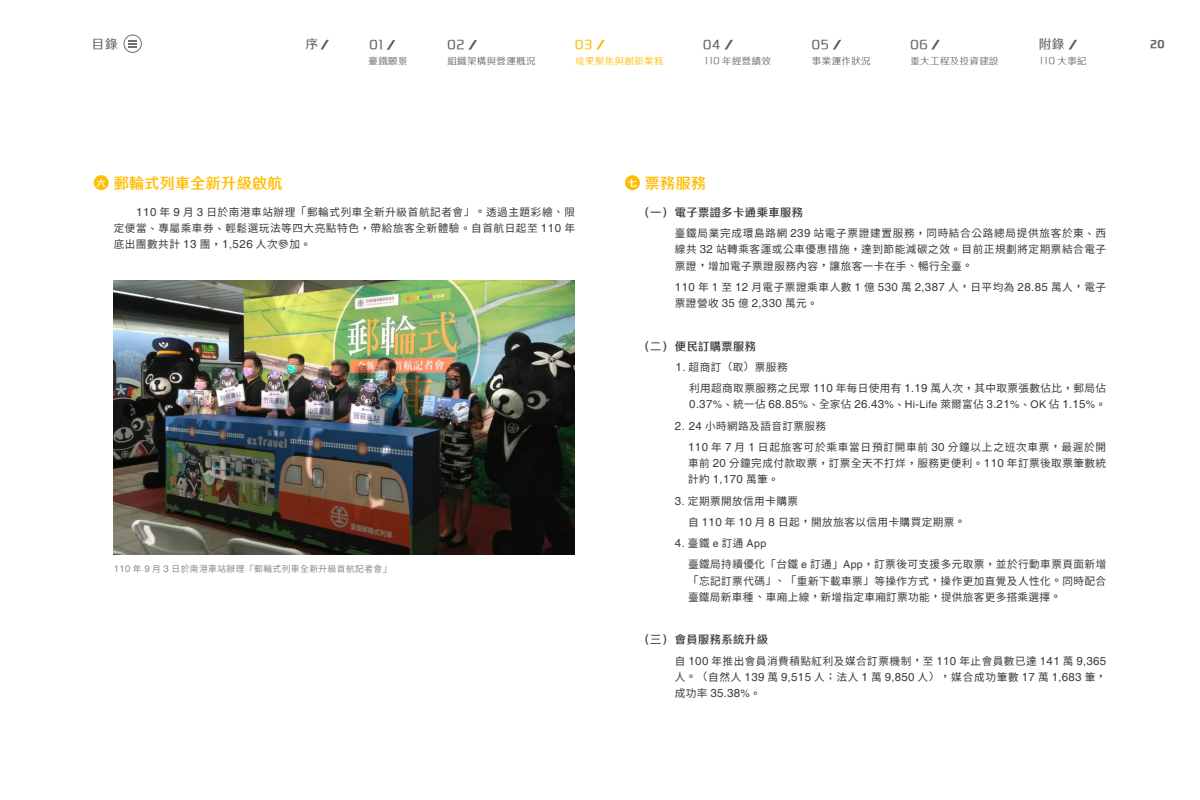
<style>
.page{position:relative;width:1200px;height:800px;background:#fff}
.page>*{position:absolute;margin:0;border:0;box-sizing:border-box;transform-origin:0 0}
.t1{font:15px "Tensentype Zhi Hei GB18030 W3";letter-spacing:.025em;color:#ffbc00}
.t2{font:14.38px "Tensentype Zhi Hei GB18030 W2";letter-spacing:.05em;color:#656261}
.t3{font:14.38px "Tensentype Zhi Hei GB18030 W2";color:#ffbc00}
.t4{font:12.5px "Tensentype Zhi Hei GB18030 W2";color:#656261}
.t5{font:12.5px "Tensentype Zhi Hei GB18030 W4";color:#656261}
.t6{font:11.5px "Helvetica";color:#3e3a39}
.t7{font:11.25px "Tensentype Zhi Hei GB18030 W3";letter-spacing:.04em;color:#3e3a39}
.t8{font:10.62px/16.2px "Taipei Sans TC Beta";letter-spacing:.045em;color:#3e3a39;text-align:justify}
.t9{font:10.62px "Helvetica";color:#3e3a39}
.t10{font:10.62px "Tensentype Zhi Hei GB18030 W1";color:#656261}
.t11{font:9.38px "Tensentype Zhi Hei GB18030 W1";letter-spacing:.05em;color:#656261}
.t12{font:9.38px "Tensentype Zhi Hei GB18030 W1";letter-spacing:.05em;color:#ffbc00}
.t13{font:8.75px "Taipei Sans TC Beta";letter-spacing:.05em;color:#898989}
.t14{font:8.75px "Tensentype Zhi Hei GB18030 W4";color:#fff}
.s1{font-size:10.62px}
.s2{font-size:9.38px}
.s3{font-family:"Helvetica";font-size:11.5px}
.s4{font-family:"jf openhuninn 1.1"}
.s5{font-family:"Helvetica"}
.s6{font-family:"Helvetica";font-size:9.5px}
.s7{font-size:11.5px}
.s8{font-family:"Taipei Sans TC Beta"}
.s9{font-family:"Taipei Sans TC Beta";font-size:10.62px}
.s10{font-family:"jf openhuninn 1.1";font-size:10.62px}
</style>
<div class="page">
<img style="left:114px;top:281px;width:461px;height:274px">
<div style="left:94px;top:175px;width:15px;height:15px;background:#ffbc00;border-radius:50%"></div>
<div style="left:625px;top:175px;width:15px;height:15px;background:#ffbc00;border-radius:50%"></div>
<svg style="left:469px;top:40px;width:8px;height:10px"></svg>
<svg style="left:596px;top:39px;width:9px;height:11px"></svg>
<svg style="left:387px;top:40px;width:8px;height:10px"></svg>
<svg style="left:128px;top:40px;width:9px;height:8px"></svg>
<div style="left:124px;top:35px;width:18px;height:18px;border:1px solid #706e6c;border-radius:50%"></div>
<svg style="left:725px;top:39px;width:8px;height:11px"></svg>
<svg style="left:833px;top:39px;width:8px;height:11px"></svg>
<svg style="left:931px;top:39px;width:9px;height:11px"></svg>
<svg style="left:1069px;top:39px;width:8px;height:11px"></svg>
<svg style="left:321px;top:39px;width:8px;height:11px"></svg>
<p class="t4" style="left:305px;top:35px;width:14px">序</p>
<p class="t4" style="left:1039px;top:35px;width:27px">附錄</p>
<p class="t4" style="left:92px;top:35px;width:27px">目錄</p>
<p class="t2" style="left:369px;top:35px;width:16px">01</p>
<p class="t2" style="left:812px;top:35px;width:19px">05</p>
<p class="t2" style="left:448px;top:35px;width:19px">02</p>
<p class="t3" style="left:575px;top:35px;width:19px">03</p>
<p class="t2" style="left:910px;top:35px;width:19px">06</p>
<p class="t2" style="left:703px;top:35px;width:19px">04</p>
<p class="t11" style="left:369px;top:54px;width:40px">臺鐵願景</p>
<p class="t11" style="left:447px;top:54px;width:90px">組織架構與營運概況</p>
<p class="t12" style="left:575px;top:54px;width:90px">成果聚焦與創新業務</p>
<p class="t11" style="left:704px;top:54px;width:68px"><span class="s1">110</span> 年經營績效</p>
<p class="t11" style="left:812px;top:54px;width:60px">事業運作狀況</p>
<p class="t11" style="left:910px;top:54px;width:90px">重大工程及投資建設</p>
<p class="t10" style="left:1040px;top:53px;width:49px">110 <span class="s2">大事紀</span></p>
<p class="t14" style="left:97px;top:177px;width:10px">六</p>
<p class="t1" style="left:114px;top:173px;width:170px">郵輪式列車全新升級啟航</p>
<p class="t14" style="left:628px;top:177px;width:10px">七</p>
<p class="t1" style="left:645px;top:173px;width:63px">票務服務</p>
<p class="t8" style="left:114px;top:204px;width:463px;text-indent:22px"><span class="s3">110</span> 年 <span class="s3">9</span> 月 <span class="s3">3</span> 日於南港車站辦理<span class="s4">「</span>郵輪式列車全新升級首航記者會<span class="s4">」。</span>透過主題彩繪<span class="s4">、</span>限定便當<span class="s4">、</span>專屬乘車券<span class="s4">、</span>輕鬆選玩法等四大亮點特色<span class="s4">，</span>帶給旅客全新體驗<span class="s4">。</span>自首航日起至 <span class="s3">110</span> 年底出團數共計 <span class="s3">13</span> 團<span class="s4">，</span><span class="s3">1</span><span class="s5">,</span><span class="s3">526</span> 人次參加<span class="s4">。</span></p>
<p class="t13" style="left:114px;top:564px;width:279px"><span class="s6">110</span> 年 <span class="s6">9</span> 月 <span class="s6">3</span> 日於南港車站辦理<span class="s4">「</span>郵輪式列車全新升級首航記者會<span class="s4">」</span></p>
<p class="t7" style="left:639px;top:205px;width:166px">（一）電子票證多卡通乘車服務</p>
<p class="t8" style="left:675px;top:225px;width:433px">臺鐵局業完成環島路網 <span class="s3">239</span> 站電子票證建置服務<span class="s4">，</span>同時結合公路總局提供旅客於東<span class="s4">、</span>西線共 <span class="s3">32</span> 站轉乘客運或公車優惠措施<span class="s4">，</span>達到節能減碳之效<span class="s4">。</span>目前正規劃將定期票結合電子票證<span class="s4">，</span>增加電子票證服務內容<span class="s4">，</span>讓旅客一卡在手<span class="s4">、</span>暢行全臺<span class="s4">。</span></p>
<p class="t8" style="left:675px;top:279px;width:433px"><span class="s3">110</span> 年 <span class="s3">1</span> 至 <span class="s3">12</span> 月電子票證乘車人數 <span class="s3">1</span> 億 <span class="s3">530</span> 萬 <span class="s3">2</span><span class="s5">,</span><span class="s3">387</span> 人<span class="s4">，</span>日平均為 <span class="s3">28</span><span class="s5">.</span><span class="s3">85</span> 萬人<span class="s4">，</span>電子票證營收 <span class="s3">35</span> 億 <span class="s3">2</span><span class="s5">,</span><span class="s3">330</span> 萬元<span class="s4">。</span></p>
<p class="t7" style="left:639px;top:338px;width:119px">（二）便民訂購票服務</p>
<p class="t8" style="left:676px;top:359px;width:114px"><span class="s3">1</span><span class="s5">.</span> 超商訂<span class="s4">（</span>取<span class="s4">）</span>票服務</p>
<p class="t8" style="left:689px;top:380px;width:418px">利用超商取票服務之民眾 <span class="s3">110</span> 年每日使用有 <span class="s3">1</span><span class="s5">.</span><span class="s3">19</span> 萬人次<span class="s4">，</span>其中取票張數佔比<span class="s4">，</span>郵局佔<br><span class="s3">0</span><span class="s5">.</span><span class="s3">37</span><span class="s5">%</span><span class="s4">、</span>統一佔 <span class="s3">68</span><span class="s5">.</span><span class="s3">85</span><span class="s5">%</span><span class="s4">、</span>全家佔 <span class="s3">26</span><span class="s5">.</span><span class="s3">43</span><span class="s5">%</span><span class="s4">、</span><span class="s5">Hi-Life</span> 萊爾富佔 <span class="s3">3</span><span class="s5">.</span><span class="s3">21</span><span class="s5">%</span><span class="s4">、</span><span class="s5">OK</span> 佔 <span class="s3">1</span><span class="s5">.</span><span class="s3">15</span><span class="s5">%</span><span class="s4">。</span></p>
<p class="t8" style="left:675px;top:418px;width:153px"><span class="s3">2</span><span class="s5">.</span> <span class="s3">24</span> 小時網路及語音訂票服務</p>
<p class="t8" style="left:688px;top:439px;width:420px"><span class="s3">110</span> 年 <span class="s3">7</span> 月 <span class="s3">1</span> 日起旅客可於乘車當日預訂開車前 <span class="s3">30</span> 分鐘以上之班次車票<span class="s4">，</span>最遲於開車前 <span class="s3">20</span> 分鐘完成付款取票<span class="s4">，</span>訂票全天不打烊<span class="s4">，</span>服務更便利<span class="s4">。</span><span class="s3">110</span> 年訂票後取票筆數統計約 <span class="s3">1</span><span class="s5">,</span><span class="s3">170</span> 萬筆<span class="s4">。</span></p>
<p class="t8" style="left:675px;top:493px;width:125px"><span class="s3">3</span><span class="s5">.</span> 定期票開放信用卡購票</p>
<p class="t8" style="left:688px;top:514px;width:279px">自 <span class="s3">110</span> 年 <span class="s3">10</span> 月 <span class="s3">8</span> 日起<span class="s4">，</span>開放旅客以信用卡購買定期票<span class="s4">。</span></p>
<p class="t9" style="left:675px;top:537px;width:93px"><span class="s7">4</span>. <span class="s8">臺鐵</span> e <span class="s8">訂通</span> App</p>
<p class="t8" style="left:688px;top:556px;width:420px">臺鐵局持續優化<span class="s4">「</span>台鐵 <span class="s5">e</span> 訂通<span class="s4">」</span><span class="s5">App</span><span class="s4">，</span>訂票後可支援多元取票<span class="s4">，</span>並於行動車票頁面新增<span class="s4">「</span>忘記訂票代碼<span class="s4">」、「</span>重新下載車票<span class="s4">」</span>等操作方式<span class="s4">，</span>操作更加直覺及人性化<span class="s4">。</span>同時配合臺鐵局新車種<span class="s4">、</span>車廂上線<span class="s4">，</span>新增指定車廂訂票功能<span class="s4">，</span>提供旅客更多搭乘選擇<span class="s4">。</span></p>
<p class="t7" style="left:639px;top:632px;width:131px">（三）會員服務系統升級</p>
<p class="t8" style="left:675px;top:653px;width:433px">自 <span class="s3">100</span> 年推出會員消費積點紅利及媒合訂票機制<span class="s4">，</span>至 <span class="s3">110</span> 年止會員數已達 <span class="s3">141</span> 萬 <span class="s3">9</span><span class="s5">,</span><span class="s3">365</span>人<span class="s4">。（</span>自然人 <span class="s3">139</span> 萬 <span class="s3">9</span><span class="s5">,</span><span class="s3">515</span> 人<span class="s4">；</span>法人 <span class="s3">1</span> 萬 <span class="s3">9</span><span class="s5">,</span><span class="s3">850</span> 人<span class="s4">），</span>媒合成功筆數 <span class="s3">17</span> 萬 <span class="s3">1</span><span class="s5">,</span><span class="s3">683</span> 筆<span class="s4">，</span></p>
<p class="t6" style="left:675px;top:686px;width:88px"><span class="s9">成功率</span> 35<span class="s1">.</span>38<span class="s1">%</span><span class="s10">。</span></p>
<p class="t5" style="left:1150px;top:35px;width:16px">20</p>
</div>
